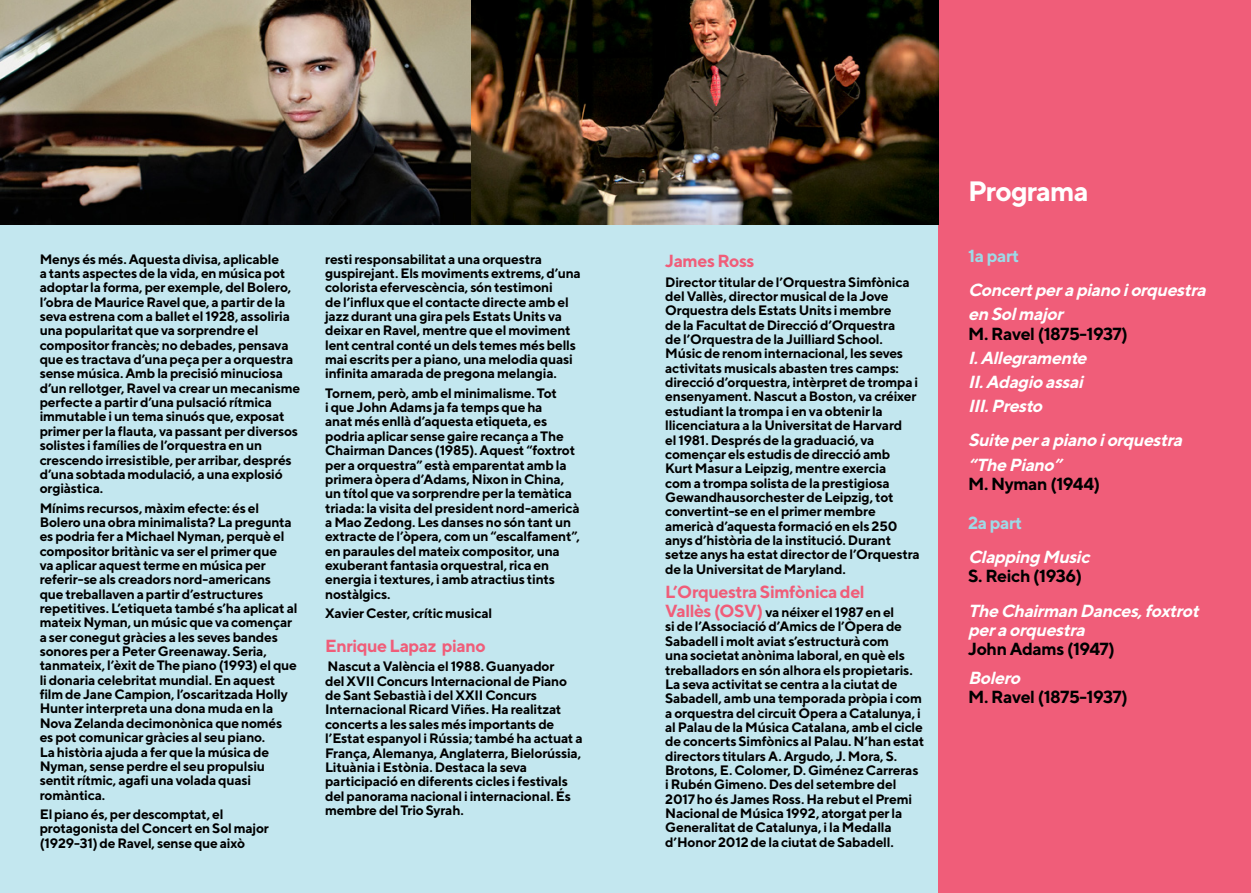
<style>
.page{position:relative;width:1251px;height:893px;background:#fff}
.page>*{position:absolute;margin:0;border:0;box-sizing:border-box;transform-origin:0 0}
.t1{font:700 28px "TT Norms";letter-spacing:-.035em;color:#fff}
.t2{font:italic 700 17.5px/19.2px "TT Norms";color:#fff}
.t3{font:700 17.5px/19.2px "TT Norms";letter-spacing:-.025em;color:#000}
.t4{font:700 17.5px "TT Norms";letter-spacing:-.025em;color:#f05d79}
.t5{font:700 17.5px "TT Norms";letter-spacing:-.025em;color:#9ddae7}
.t6{font:700 13.65px/14.3px "TT Norms";letter-spacing:-.02em;color:#000}
.s1{font-size:17.5px;color:#f05d79}
.s2{font-style:italic;color:#fff}
.s3{font-style:normal;color:#000}
</style>
<div class="page">
<div style="left:0;top:0;width:938px;height:893px;background:#c3e7ef"></div>
<div style="left:938px;top:0;width:312px;height:893px;background:#f05d79"></div>
<img style="left:0;top:0;width:471px;height:224px">
<img style="left:471px;top:0;width:467px;height:224px">
<p class="t6" style="left:40px;top:251px;width:262px">Menys és més. Aquesta divisa, aplicable<br>a tants aspectes de la vida, en música pot adoptar la forma, per exemple, del Bolero, l’obra de Maurice Ravel que, a partir de la seva estrena com a ballet el 1928, assoliria una popularitat que va sorprendre el compositor francès; no debades, pensava que es tractava d’una peça per a orquestra sense música. Amb la precisió minuciosa d’un rellotger, Ravel va crear un mecanisme perfecte a partir d’una pulsació rítmica immutable i un tema sinuós que, exposat primer per la flauta, va passant per diversos solistes i famílies de l’orquestra en un crescendo irresistible, per arribar, després d’una sobtada modulació, a una explosió orgiàstica.</p>
<p class="t6" style="left:40px;top:500px;width:259px">Mínims recursos, màxim efecte: és el Bolero una obra minimalista? La pregunta es podria fer a Michael Nyman, perquè el compositor britànic va ser el primer que<br>va aplicar aquest terme en música per referir-se als creadors nord-americans que treballaven a partir d’estructures repetitives. L’etiqueta també s’ha aplicat al mateix Nyman, un músic que va començar a ser conegut gràcies a les seves bandes sonores per a Peter Greenaway. Seria, tanmateix, l’èxit de The piano (1993) el que li donaria celebritat mundial. En aquest film de Jane Campion, l’oscaritzada Holly Hunter interpreta una dona muda en la Nova Zelanda decimonònica que només es pot comunicar gràcies al seu piano.<br>La història ajuda a fer que la música de Nyman, sense perdre el seu propulsiu sentit rítmic, agafi una volada quasi romàntica.</p>
<p class="t6" style="left:40px;top:807px;width:231px">El piano és, per descomptat, el protagonista del Concert en Sol major (1929-31) de Ravel, sense que això</p>
<p class="t6" style="left:325px;top:251px;width:257px">resti responsabilitat a una orquestra guspirejant. Els moviments extrems, d’una colorista efervescència, són testimoni<br>de l’influx que el contacte directe amb el jazz durant una gira pels Estats Units va deixar en Ravel, mentre que el moviment lent central conté un dels temes més bells mai escrits per a piano, una melodia quasi infinita amarada de pregona melangia.</p>
<p class="t6" style="left:325px;top:385px;width:256px">Tornem, però, amb el minimalisme. Tot<br>i que John Adams ja fa temps que ha<br>anat més enllà d’aquesta etiqueta, es podria aplicar sense gaire recança a The Chairman Dances (1985). Aquest “foxtrot per a orquestra” està emparentat amb la primera òpera d’Adams, Nixon in China, un títol que va sorprendre per la temàtica triada: la visita del president nord-americà a Mao Zedong. Les danses no són tant un extracte de l’òpera, com un “escalfament”, en paraules del mateix compositor, una exuberant fantasia orquestral, rica en energia i textures, i amb atractius tints nostàlgics.</p>
<p class="t6" style="left:325px;top:606px;width:168px">Xavier Cester, crític musical</p>
<p class="t4" style="left:325px;top:635px;width:162px">Enrique Lapaz piano</p>
<p class="t6" style="left:325px;top:659px;width:259px">Nascut a València el 1988. Guanyador<br>del XVII Concurs Internacional de Piano de Sant Sebastià i del XXII Concurs Internacional Ricard Viñes. Ha realitzat concerts a les sales més importants de l’Estat espanyol i Rússia; també ha actuat a França, Alemanya, Anglaterra, Bielorússia, Lituània i Estònia. Destaca la seva participació en diferents cicles i festivals del panorama nacional i internacional. És membre del Trio Syrah.</p>
<p class="t4" style="left:665px;top:250px;width:91px">James Ross</p>
<p class="t6" style="left:665px;top:274px;width:256px">Director titular de l’Orquestra Simfònica del Vallès, director musical de la Jove Orquestra dels Estats Units i membre<br>de la Facultat de Direcció d’Orquestra<br>de l’Orquestra de la Juilliard School.<br>Músic de renom internacional, les seves activitats musicals abasten tres camps: direcció d’orquestra, intèrpret de trompa i ensenyament. Nascut a Boston, va créixer estudiant la trompa i en va obtenir la llicenciatura a la Universitat de Harvard<br>el 1981. Després de la graduació, va començar els estudis de direcció amb Kurt Masur a Leipzig, mentre exercia<br>com a trompa solista de la prestigiosa Gewandhausorchester de Leipzig, tot convertint-se en el primer membre americà d’aquesta formació en els 250 anys d’història de la institució. Durant setze anys ha estat director de l’Orquestra de la Universitat de Maryland.</p>
<p class="t4" style="left:665px;top:581px;width:201px">L’Orquestra Simfònica del</p>
<p class="t6" style="left:665px;top:605px;width:260px"><span class="s1">Vallès (OSV)</span> va néixer el 1987 en el<br>si de l’Associació d’Amics de l’Òpera de Sabadell i molt aviat s’estructurà com<br>una societat anònima laboral, en què els treballadors en són alhora els propietaris.<br>La seva activitat se centra a la ciutat de Sabadell, amb una temporada pròpia i com a orquestra del circuit Òpera a Catalunya, i al Palau de la Música Catalana, amb el cicle de concerts Simfònics al Palau. N’han estat directors titulars A. Argudo, J. Mora, S.<br>Brotons, E. Colomer, D. Giménez Carreras i Rubén Gimeno. Des del setembre del 2017 ho és James Ross. Ha rebut el Premi Nacional de Música 1992, atorgat per la Generalitat de Catalunya, i la Medalla d’Honor 2012 de la ciutat de Sabadell.</p>
<p class="t1" style="left:967px;top:173px;width:122px">Programa</p>
<p class="t5" style="left:967px;top:245px;width:53px">1a part</p>
<p class="t2" style="left:967px;top:280px;width:244px">Concertperapianoiorquestra</p>
<p class="t3" style="left:967px;top:304px;width:161px"><span class="s2">en Solmajor<br></span>M. Ravel (1875-1937)</p>
<p class="t2" style="left:967px;top:348px;width:125px">I.Allegramente</p>
<p class="t2" style="left:967px;top:372px;width:121px">II.Adagioassai</p>
<p class="t2" style="left:967px;top:396px;width:80px">III.Presto</p>
<p class="t2" style="left:967px;top:430px;width:220px">Suiteperapianoiorquestra</p>
<p class="t3" style="left:967px;top:454px;width:133px"><span class="s2">“ThePiano”<br></span>M. Nyman (1944)</p>
<p class="t5" style="left:967px;top:512px;width:56px">2a part</p>
<p class="t2" style="left:967px;top:547px;width:128px">Clapping Music<br><span class="s3">S. Reich (1936)</span></p>
<p class="t2" style="left:967px;top:600px;width:237px">TheChairman Dances,foxtrot peraorquestra<br><span class="s3">John Adams (1947)</span></p>
<p class="t3" style="left:967px;top:668px;width:161px"><span class="s2">Bolero<br></span>M. Ravel (1875-1937)</p>
</div>
